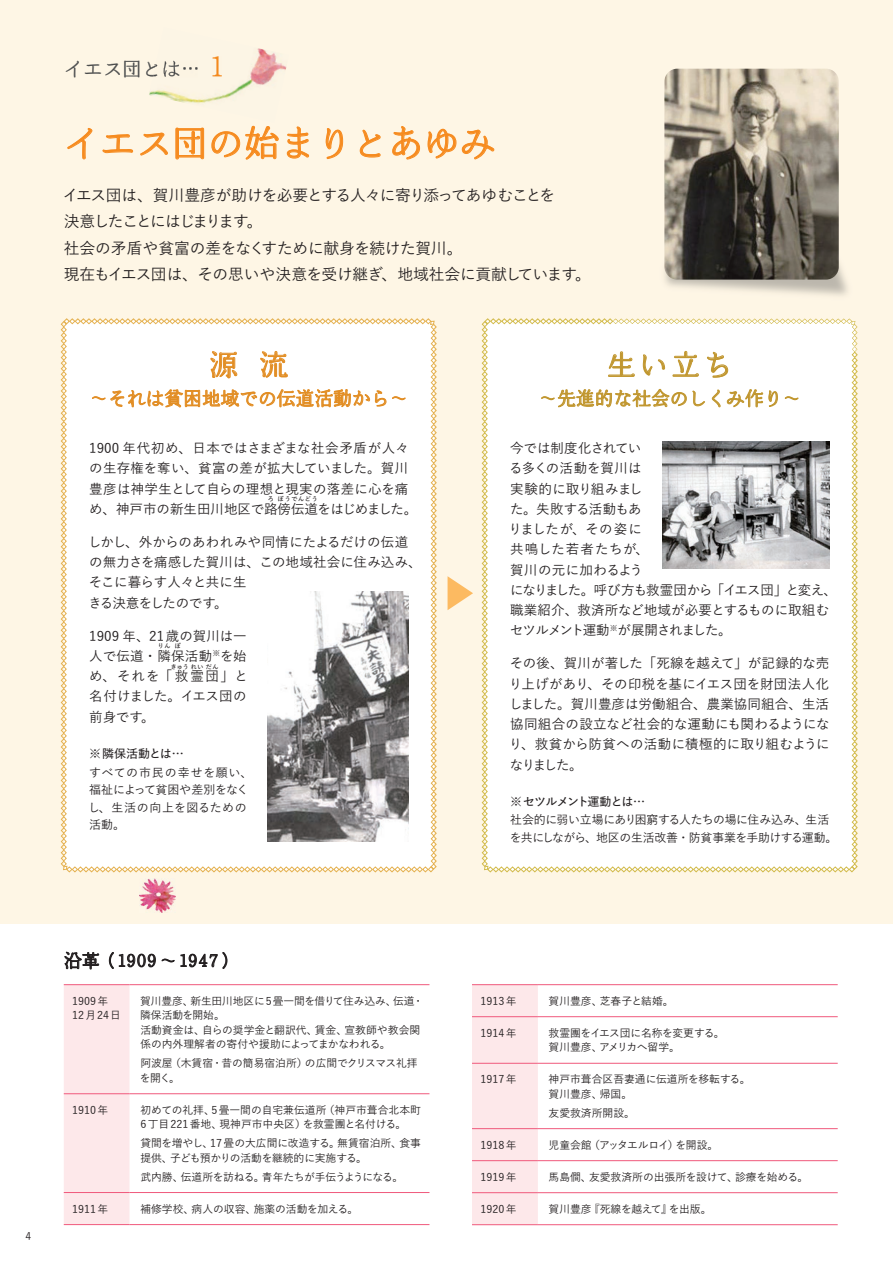
<style>
.page{position:relative;width:893px;height:1263px;background:#fff}
.page>*{position:absolute;margin:0;border:0;box-sizing:border-box;transform-origin:0 0}
.t1{font:36px "Marumin Yoshino";color:#f68b1f}
.t2{font:29.25px "Marumin Yoshino";color:#c19730}
.t3{font:29.25px "Marumin Yoshino";color:#e28e25}
.t4{font:19.5px "Marumin Yoshino";color:#4b4c4d}
.t5{font:18.75px "Marumin Yoshino";color:#e28e25}
.t6{font:18.75px "Marumin Yoshino";color:#c19730}
.t7{font:18px "Marumin Yoshino";color:#231f20}
.t8{font:500 15.75px/26.2px "Yu Go";letter-spacing:-.035em;color:#231f20}
.t9{font:500 13.5px/20.2px "Yu Go";color:#231f20}
.t10{font:500 12px/18px "Yu Go";letter-spacing:-.015em;color:#231f20}
.t11{font:500 12px/17.2px "Yu Go";letter-spacing:.015em;color:#231f20}
.t12{font:600 12px "Yu Go Pr 6 N";letter-spacing:-.07em;color:#231f20}
.t13{font:500 10.8px/14.5px "Yu Go";color:#231f20}
.t14{font:500 10.8px/14.5px "Yu Go";letter-spacing:-.03em;color:#231f20}
.t15{font:500 10.8px "Yu Go";letter-spacing:-.04em;color:#231f20}
.t16{font:500 10.8px "Yu Go";letter-spacing:-.025em;color:#231f20}
.t17{font:500 10.8px "Yu Go";letter-spacing:-.02em;color:#231f20}
.t18{font:500 10.5px "Yu Go";color:#231f20}
.t19{font:500 6px "Yu Go";letter-spacing:.125em;color:#231f20}
.s1{font-size:30px;color:#f68b1f}
</style>
<div class="page">
<div style="left:0;top:0;width:893px;height:923px;background:#fef6e5"></div>
<div style="left:61px;top:318px;width:376px;height:554px;background:#fff"></div>
<div style="left:482px;top:318px;width:376px;height:554px;background:#fff"></div>
<img style="left:664px;top:69px;width:175px;height:211px">
<svg style="left:66px;top:61px;width:83px;height:16px"></svg>
<svg style="left:448px;top:576px;width:25px;height:34px"></svg>
<img style="left:662px;top:441px;width:167px;height:128px">
<img style="left:268px;top:591px;width:140px;height:251px">
<img style="left:149px;top:48px;width:138px;height:56px">
<img style="left:153px;top:61px;width:45px;height:16px">
<img style="left:164px;top:61px;width:15px;height:16px">
<img style="left:212px;top:56px;width:10px;height:20px">
<div style="left:64px;top:985px;width:66px;height:239px;background:#fde8ea"></div>
<svg style="left:130px;top:985px;width:299px;height:110px"></svg>
<hr style="left:64px;top:984px;width:66px;height:1px;background:#f0597c">
<hr style="left:130px;top:984px;width:299px;height:1px;background:#f0597c">
<hr style="left:64px;top:1093px;width:66px;height:1px;background:#f0597c">
<hr style="left:130px;top:1093px;width:299px;height:1px;background:#f0597c">
<hr style="left:64px;top:1192px;width:66px;height:1px;background:#f0597c">
<hr style="left:130px;top:1192px;width:299px;height:1px;background:#f0597c">
<hr style="left:64px;top:1224px;width:66px;height:1px;background:#f0597c">
<hr style="left:130px;top:1224px;width:299px;height:1px;background:#f0597c">
<div style="left:472px;top:985px;width:66px;height:239px;background:#fde8ea"></div>
<svg style="left:538px;top:985px;width:300px;height:209px"></svg>
<hr style="left:472px;top:984px;width:66px;height:1px;background:#f0597c">
<hr style="left:538px;top:984px;width:300px;height:1px;background:#f0597c">
<hr style="left:472px;top:1016px;width:66px;height:1px;background:#f0597c">
<hr style="left:538px;top:1016px;width:300px;height:1px;background:#f0597c">
<hr style="left:472px;top:1063px;width:66px;height:1px;background:#f0597c">
<hr style="left:538px;top:1063px;width:300px;height:1px;background:#f0597c">
<hr style="left:472px;top:1128px;width:66px;height:1px;background:#f0597c">
<hr style="left:538px;top:1128px;width:300px;height:1px;background:#f0597c">
<hr style="left:472px;top:1160px;width:66px;height:1px;background:#f0597c">
<hr style="left:538px;top:1160px;width:300px;height:1px;background:#f0597c">
<hr style="left:472px;top:1192px;width:66px;height:1px;background:#f0597c">
<hr style="left:538px;top:1192px;width:300px;height:1px;background:#f0597c">
<hr style="left:472px;top:1224px;width:66px;height:1px;background:#f0597c">
<hr style="left:538px;top:1224px;width:300px;height:1px;background:#f0597c">
<img style="left:139px;top:878px;width:37px;height:35px">
<h3 class="t4" style="left:64px;top:56px;width:162px">イエス団とは… <span class="s1">1</span></h3>
<h1 class="t1" style="left:64px;top:119px;width:434px">イエス団の始まりとあゆみ</h1>
<p class="t8" style="left:63px;top:180px;width:530px">イエス団は、賀川豊彦が助けを必要とする人々に寄り添ってあゆむことを<br>決意したことにはじまります。<br>社会の矛盾や貧富の差をなくすために献身を続けた賀川。<br>現在もイエス団は、その思いや決意を受け継ぎ、地域社会に貢献しています。</p>
<h2 class="t3" style="left:209px;top:346px;width:80px">源 流</h2>
<h3 class="t5" style="left:89px;top:386px;width:320px">〜それは貧困地域での伝道活動から〜</h3>
<p class="t9" style="left:89px;top:436px;width:329px">1900 年代初め、日本ではさまざまな社会矛盾が人々の生存権を奪い、貧富の差が拡大していました。賀川豊彦は神学生として自らの理想と現実の落差に心を痛め、神戸市の新生田川地区で路傍伝道をはじめました。</p>
<p class="t19" style="left:268px;top:493px;width:7px">ろ</p>
<p class="t19" style="left:278px;top:493px;width:41px">ぼうでんどう</p>
<p class="t9" style="left:88px;top:530px;width:335px">しかし、外からのあわれみや同情にたよるだけの伝道の無力さを痛感した賀川は、この地域社会に住み込み、そこに暮らす人々と共に生<br>きる決意をしたのです。</p>
<p class="t9" style="left:89px;top:624px;width:159px">1909 年、21歳の賀川は一人で伝道・隣保活動<sup>※</sup>を始</p>
<p class="t19" style="left:158px;top:640px;width:14px">りん</p>
<p class="t19" style="left:175px;top:640px;width:7px">ぽ</p>
<p class="t9" style="left:89px;top:664px;width:160px">め、それを「救霊団」と</p>
<p class="t19" style="left:171px;top:661px;width:49px">きゅうれいだん</p>
<p class="t9" style="left:89px;top:685px;width:159px">名付けました。イエス団の前身です。</p>
<p class="t12" style="left:89px;top:742px;width:96px">※ 隣保活動とは…</p>
<p class="t11" style="left:88px;top:762px;width:166px">すべての市民の幸せを願い、福祉によって貧困や差別をなくし、生活の向上を図るための活動。</p>
<h2 class="t2" style="left:607px;top:346px;width:127px">生い立ち</h2>
<h3 class="t6" style="left:538px;top:386px;width:264px">〜先進的な社会のしくみ作り〜</h3>
<p class="t9" style="left:509px;top:436px;width:330px">今では制度化されてい<br>る多くの活動を賀川は<br>実験的に取り組みまし<br>た。失敗する活動もあ<br>りましたが、その姿に<br>共鳴した若者たちが、<br>賀川の元に加わるよう<br>になりました。呼び方も救霊団から「イエス団」と変え、職業紹介、救済所など地域が必要とするものに取組むセツルメント運動<sup>※</sup>が展開されました。</p>
<p class="t9" style="left:509px;top:651px;width:322px;text-align:justify">その後、賀川が著した「死線を越えて」が記録的な売り上げがあり、その印税を基にイエス団を財団法人化しました。賀川豊彦は労働組合、農業協同組合、生活協同組合の設立など社会的な運動にも関わるようになり、救貧から防貧への活動に積極的に取り組むようになりました。</p>
<p class="t12" style="left:510px;top:790px;width:137px">※ セツルメント運動とは…</p>
<p class="t10" style="left:510px;top:809px;width:329px">社会的に弱い立場にあり困窮する人たちの場に住み込み、生活を共にしながら、地区の生活改善・防貧事業を手助けする運動。</p>
<p class="t18" style="left:26px;top:1227px;width:7px">4</p>
<h3 class="t7" style="left:64px;top:949px;width:174px">沿革（1909〜 1947）</h3>
<p class="t13" style="left:72px;top:992px;width:50px;line-height:13.8px">1909年<br>12月24日</p>
<p class="t13" style="left:140px;top:992px;width:285px">賀川豊彦、新生田川地区に5畳一間を借りて住み込み、伝道・隣保活動を開始。<br>活動資金は、自らの奨学金と翻訳代、賃金、宣教師や教会関係の内外理解者の寄付や援助によってまかなわれる。</p>
<p class="t13" style="left:140px;top:1055px;width:279px">阿波屋（木賃宿・昔の簡易宿泊所）の広間でクリスマス礼拝を開く。</p>
<p class="t13" style="left:72px;top:1101px;width:38px">1910年</p>
<p class="t13" style="left:140px;top:1101px;width:282px">初めての礼拝、5畳一間の自宅兼伝道所（神戸市葺合北本町<br>6丁目221番地、現神戸市中央区）を救霊團と名付ける。</p>
<p class="t13" style="left:140px;top:1134px;width:282px">貸間を増やし、17畳の大広間に改造する。無賃宿泊所、食事提供、子ども預かりの活動を継続的に実施する。</p>
<p class="t15" style="left:140px;top:1166px;width:264px">武内勝、伝道所を訪ねる。青年たちが手伝うようになる。</p>
<p class="t13" style="left:72px;top:1200px;width:38px">1911年</p>
<p class="t13" style="left:140px;top:1200px;width:219px">補修学校、病人の収容、施薬の活動を加える。</p>
<p class="t13" style="left:480px;top:992px;width:38px">1913年</p>
<p class="t13" style="left:549px;top:992px;width:127px">賀川豊彦、芝春子と結婚。</p>
<p class="t13" style="left:480px;top:1024px;width:38px">1914年</p>
<p class="t14" style="left:549px;top:1024px;width:177px">救霊團をイエス団に名称を変更する。賀川豊彦、アメリカへ留学。</p>
<p class="t13" style="left:480px;top:1071px;width:38px">1917年</p>
<p class="t13" style="left:549px;top:1071px;width:203px">神戸市葺合区吾妻通に伝道所を移転する。賀川豊彦、帰国。</p>
<p class="t13" style="left:549px;top:1104px;width:88px">友愛救済所開設。</p>
<p class="t13" style="left:480px;top:1136px;width:38px">1918年</p>
<p class="t16" style="left:549px;top:1135px;width:171px">児童会館（アッタエルロイ）を開設。</p>
<p class="t13" style="left:480px;top:1168px;width:38px">1919年</p>
<p class="t13" style="left:549px;top:1168px;width:261px">馬島僴、友愛救済所の出張所を設けて、診療を始める。</p>
<p class="t13" style="left:480px;top:1200px;width:38px">1920年</p>
<p class="t17" style="left:549px;top:1199px;width:164px">賀川豊彦『死線を越えて』を出版。</p>
</div>
